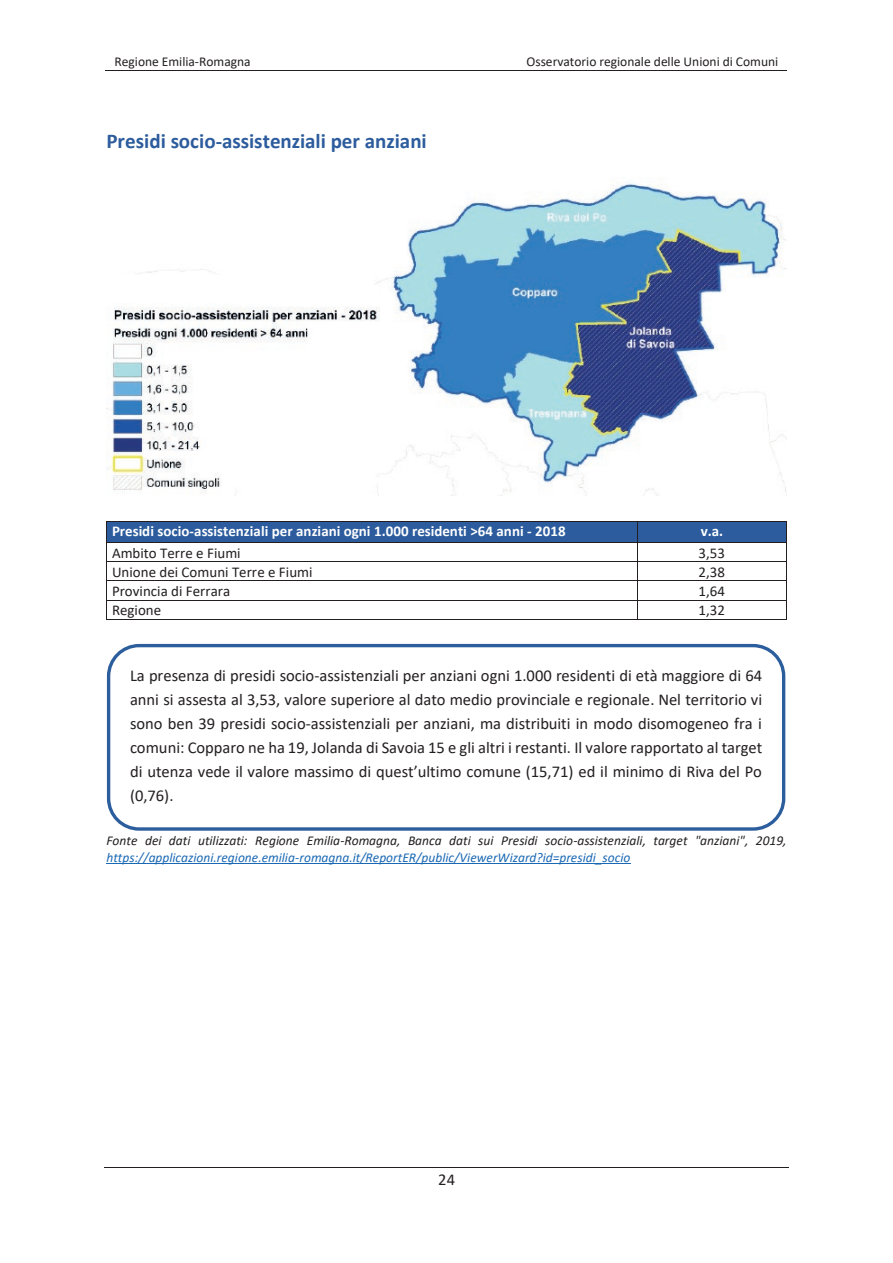
<style>
.page{position:relative;width:893px;height:1263px;background:#fff}
.page>*{position:absolute;margin:0;border:0;box-sizing:border-box;transform-origin:0 0}
.t1{font:700 21px "Calibri";color:#2c5c9d}
.t2{font:16.5px/24px "Calibri";color:#231f20;text-align:justify}
.t3{font:15px "Calibri";color:#231f20}
.t4{font:700 15px "Calibri";color:#fff}
.t5{font:italic 13.5px/16.5px "Calibri";color:#231f20}
.t6{font:13.5px "Calibri";color:#231f20}
.s1{color:#1b69b4}
</style>
<div class="page">
<hr style="left:105px;top:70px;width:342px;height:1px;background:#231f20">
<hr style="left:446px;top:70px;width:341px;height:1px;background:#231f20">
<hr style="left:104px;top:1167px;width:685px;height:1px;background:#231f20">
<div style="left:107px;top:522px;width:530px;height:20px;background:#2c5c9d"></div>
<div style="left:638px;top:522px;width:148px;height:20px;background:#2c5c9d"></div>
<hr style="left:106px;top:521px;width:531px;height:1px;background:#231f20">
<hr style="left:637px;top:521px;width:149px;height:1px;background:#231f20">
<hr style="left:106px;top:542px;width:531px;height:1px;background:#231f20">
<hr style="left:637px;top:542px;width:149px;height:1px;background:#231f20">
<hr style="left:106px;top:561px;width:531px;height:1px;background:#231f20">
<hr style="left:637px;top:561px;width:149px;height:1px;background:#231f20">
<hr style="left:106px;top:581px;width:531px;height:1px;background:#231f20">
<hr style="left:637px;top:581px;width:149px;height:1px;background:#231f20">
<hr style="left:106px;top:600px;width:531px;height:1px;background:#231f20">
<hr style="left:637px;top:600px;width:149px;height:1px;background:#231f20">
<svg style="left:106px;top:522px;width:1px;height:97px"></svg>
<hr style="left:106px;top:619px;width:531px;height:1px;background:#231f20">
<svg style="left:637px;top:522px;width:1px;height:97px"></svg>
<hr style="left:638px;top:619px;width:148px;height:1px;background:#231f20">
<svg style="left:786px;top:521px;width:1px;height:99px"></svg>
<hr style="left:106px;top:863px;width:525px;height:1px;background:#1b69b4">
<img style="left:106px;top:183px;width:681px;height:313px">
<div style="left:107px;top:644px;width:678px;height:187px;border:3px solid #2c5e9d;border-radius:31px"></div>
<div style="left:106px;top:275px;width:156px;height:27px;background:#fff"></div>
<p class="t6" style="left:115px;top:52px;width:138px">Regione Emilia-Romagna</p>
<p class="t6" style="left:526px;top:52px;width:253px">Osservatorio regionale delle Unioni di Comuni</p>
<p class="t1" style="left:106px;top:126px;width:322px">Presidi socio-assistenziali per anziani</p>
<p class="t4" style="left:112px;top:520px;width:455px">Presidi socio-assistenziali per anziani ogni 1.000 residenti &gt;64 anni - 2018</p>
<p class="t4" style="left:701px;top:520px;width:24px">v.a.</p>
<p class="t3" style="left:112px;top:542px;width:130px">Ambito Terre e Fiumi</p>
<p class="t3" style="left:699px;top:542px;width:28px">3,53</p>
<p class="t3" style="left:112px;top:561px;width:202px">Unione dei Comuni Terre e Fiumi</p>
<p class="t3" style="left:699px;top:561px;width:28px">2,38</p>
<p class="t3" style="left:112px;top:580px;width:120px">Provincia di Ferrara</p>
<p class="t3" style="left:699px;top:580px;width:28px">1,64</p>
<p class="t3" style="left:112px;top:599px;width:51px">Regione</p>
<p class="t3" style="left:699px;top:599px;width:28px">1,32</p>
<p class="t2" style="left:130px;top:663px;width:634px">La presenza di presidi socio-assistenziali per anziani ogni 1.000 residenti di età maggiore di 64 anni si assesta al 3,53, valore superiore al dato medio provinciale e regionale. Nel territorio vi sono ben 39 presidi socio-assistenziali per anziani, ma distribuiti in modo disomogeneo fra i comuni: Copparo ne ha 19, Jolanda di Savoia 15 e gli altri i restanti. Il valore rapportato al target di utenza vede il valore massimo di quest’ultimo comune (15,71) ed il minimo di Riva del Po (0,76).</p>
<p class="t5" style="left:106px;top:832px;width:682px">Fonte dei dati utilizzati: Regione Emilia-Romagna, Banca dati sui Presidi socio-assistenziali, target "anziani", 2019, <span class="s1">https://applicazioni.regione.emilia-romagna.it/ReportER/public/ViewerWizard?id=presidi_socio</span></p>
<p class="t2" style="left:438px;top:1167px;width:18px">24</p>
</div>
